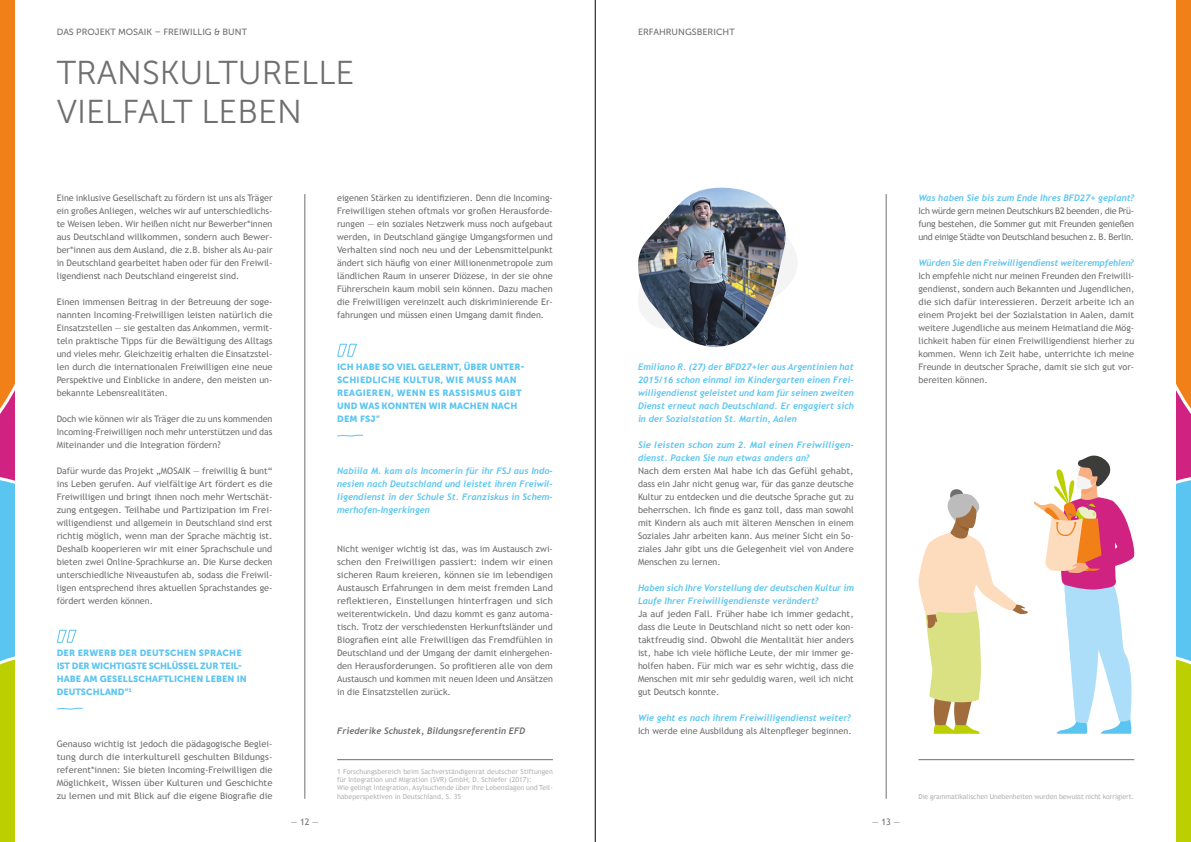
<style>
.page{position:relative;width:1191px;height:842px;background:#fff}
.page>*{position:absolute;margin:0;border:0;box-sizing:border-box;transform-origin:0 0}
.t1{font:33px/39px "Museo Sans 300";color:#706f6f}
.t2{font:9px/13px "Trebuchet MS";color:#706f6f;text-align:justify}
.t3{font:9px/13px "Trebuchet MS";color:#706f6f;text-align:justify;scale:1.05 1}
.t4{font:italic 700 9px/13px "Trebuchet";color:#5bc5f2;text-align:justify}
.t5{font:9px/13px "Museo Sans 900";letter-spacing:.01em;color:#5bc5f2}
.t6{font:italic 700 9px/13px "Trebuchet";color:#5bc5f2;scale:1.05 1}
.t7{font:9px "Museo Sans 500";color:#706f6f}
.t8{font:italic 700 9px "Trebuchet";color:#706f6f}
.t9{font:7px/8.4px "Trebuchet MS";color:#b3b2b2}
</style>
<div class="page">
<svg style="left:0;top:0;width:14px;height:842px;background:#c2984c"></svg>
<hr style="left:305px;top:194px;width:1px;height:605px;background:#706f6f">
<svg style="left:57px;top:629px;width:20px;height:14px"></svg>
<svg style="left:337px;top:343px;width:20px;height:14px"></svg>
<hr style="left:337px;top:759px;width:216px;height:1px;background:#706f6f">
<svg style="left:56px;top:707px;width:27px;height:3px"></svg>
<svg style="left:337px;top:434px;width:27px;height:3px"></svg>
<svg style="left:1176px;top:0;width:15px;height:842px;background:#c2984d"></svg>
<hr style="left:886px;top:194px;width:1px;height:605px;background:#706f6f">
<svg style="left:785px;top:230px;width:12px;height:58px"></svg>
<img style="left:638px;top:188px;width:147px;height:160px">
<hr style="left:918px;top:759px;width:216px;height:1px;background:#706f6f">
<svg style="left:918px;top:456px;width:217px;height:278px"></svg>
<hr style="left:595px;top:0;width:1px;height:842px;background:#000">
<p class="t7" style="left:57px;top:27px;width:192px">DAS PROJEKT MOSAIK – FREIWILLIG &amp; BUNT</p>
<h1 class="t1" style="left:57px;top:53px;width:299px">TRANSKULTURELLE<br>VIELFALT LEBEN</h1>
<p class="t2" style="left:57px;top:191px;width:217px">Eine inklusive Gesellschaft zu fördern ist uns als Träger ein großes Anliegen, welches wir auf unterschiedlichs&shy;te Weisen leben. Wir heißen nicht nur Bewerber*innen aus Deutschland willkommen, sondern auch Bewer&shy;ber*innen aus dem Ausland, die z.B. bisher als Au-pair in Deutschland gearbeitet haben oder für den Freiwil&shy;ligendienst nach Deutschland eingereist sind.</p>
<p class="t2" style="left:57px;top:295px;width:217px">Einen immensen Beitrag in der Betreuung der soge&shy;nannten Incoming-Freiwilligen leisten natürlich die Einsatzstellen ― sie gestalten das Ankommen, vermit&shy;teln praktische Tipps für die Bewältigung des Alltags und vieles mehr. Gleichzeitig erhalten die Einsatzstel&shy;len durch die internationalen Freiwilligen eine neue Perspektive und Einblicke in andere, den meisten un&shy;bekannte Lebensrealitäten.</p>
<p class="t2" style="left:57px;top:412px;width:217px">Doch wie können wir als Träger die zu uns kommenden Incoming-Freiwilligen noch mehr unterstützen und das Miteinander und die Integration fördern?</p>
<p class="t2" style="left:57px;top:464px;width:217px">Dafür wurde das Projekt „MOSAIK ― freiwillig &amp; bunt“ ins Leben gerufen. Auf vielfältige Art fördert es die Freiwilligen und bringt ihnen noch mehr Wertschät&shy;zung entgegen. Teilhabe und Partizipation im Frei&shy;willigendienst und allgemein in Deutschland sind erst richtig möglich, wenn man der Sprache mächtig ist.<br>Deshalb kooperieren wir mit einer Sprachschule und bieten zwei Online-Sprachkurse an. Die Kurse decken unterschiedliche Niveaustufen ab, sodass die Freiwil&shy;ligen entsprechend ihres aktuellen Sprachstandes ge&shy;fördert werden können.</p>
<p class="t5" style="left:57px;top:646px;width:192px">DER ERWERB DER DEUTSCHEN SPRACHE<br>IST DER WICHTIGSTE SCHLÜSSEL ZUR TEIL-<br>HABE AM GESELLSCHAFTLICHEN LEBEN IN<br>DEUTSCHLAND“<sup>1</sup></p>
<p class="t2" style="left:57px;top:737px;width:217px">Genauso wichtig ist jedoch die pädagogische Beglei&shy;tung durch die interkulturell geschulten Bildungs&shy;referent*innen: Sie bieten Incoming-Freiwilligen die Möglichkeit, Wissen über Kulturen und Geschichte zu lernen und mit Blick auf die eigene Biografie die</p>
<p class="t2" style="left:291px;top:815px;width:30px">— 12 —</p>
<p class="t2" style="left:337px;top:191px;width:217px">eigenen Stärken zu identifizieren. Denn die Incoming-Freiwilligen stehen oftmals vor großen Herausforde&shy;rungen ― ein soziales Netzwerk muss noch aufgebaut werden, in Deutschland gängige Umgangsformen und Verhalten sind noch neu und der Lebensmittelpunkt ändert sich häufig von einer Millionenmetropole zum ländlichen Raum in unserer Diözese, in der sie ohne Führerschein kaum mobil sein können. Dazu machen die Freiwilligen vereinzelt auch diskriminierende Er&shy;fahrungen und müssen einen Umgang damit finden.</p>
<p class="t5" style="left:337px;top:360px;width:189px">ICH HABE SO VIEL GELERNT, ÜBER UNTER-<br>SCHIEDLICHE KULTUR, WIE MUSS MAN<br>REAGIEREN, WENN ES RASSISMUS GIBT<br>UND WAS KONNTEN WIR MACHEN NACH<br>DEM FSJ“</p>
<p class="t4" style="left:337px;top:464px;width:217px">Nabiila M. kam als Incomerin für ihr FSJ aus Indo&shy;nesien nach Deutschland und leistet ihren Freiwil&shy;ligendienst in der Schule St. Franziskus in Schem&shy;merhofen-Ingerkingen</p>
<p class="t2" style="left:337px;top:542px;width:217px">Nicht weniger wichtig ist das, was im Austausch zwi&shy;schen den Freiwilligen passiert: indem wir einen sicheren Raum kreieren, können sie im lebendigen Austausch Erfahrungen in dem meist fremden Land reflektieren, Einstellungen hinterfragen und sich weiterentwickeln. Und dazu kommt es ganz automa&shy;tisch. Trotz der verschiedensten Herkunftsländer und Biografien eint alle Freiwilligen das Fremdfühlen in Deutschland und der Umgang der damit einhergehen&shy;den Herausforderungen. So profitieren alle von dem Austausch und kommen mit neuen Ideen und Ansätzen in die Einsatzstellen zurück.</p>
<p class="t8" style="left:337px;top:725px;width:190px">Friederike Schustek, Bildungsreferentin EFD</p>
<p class="t9" style="left:337px;top:767px;width:217px">1 Forschungsbereich beim Sachverständigenrat deutscher Stiftungen für Integration und Migration (SVR) GmbH; D. Schiefer (2017):<br>Wie gelingt Integration, Asylsuchende über ihre Lebenslagen und Teil&shy;habeperspektiven in Deutschland, S. 35</p>
<p class="t7" style="left:638px;top:27px;width:98px">ERFAHRUNGSBERICHT</p>
<p class="t4" style="left:638px;top:360px;width:217px">Emiliano R. (27) der BFD27+ler aus Argentinien hat 2015/16 schon einmal im Kindergarten einen Frei&shy;willigendienst geleistet und kam für seinen zweiten Dienst erneut nach Deutschland. Er engagiert sich in der Sozialstation St. Martin, Aalen</p>
<p class="t6" style="left:638px;top:438px;width:207px">Sie leisten schon zum 2. Mal einen Freiwilligen&shy;dienst. Packen Sie nun etwas anders an?</p>
<p class="t3" style="left:638px;top:464px;width:207px">Nach dem ersten Mal habe ich das Gefühl gehabt, dass ein Jahr nicht genug war, für das ganze deutsche Kultur zu entdecken und die deutsche Sprache gut zu beherrschen. Ich finde es ganz toll, dass man sowohl mit Kindern als auch mit älteren Menschen in einem Soziales Jahr arbeiten kann. Aus meiner Sicht ein So&shy;ziales Jahr gibt uns die Gelegenheit viel von Andere Menschen zu lernen.</p>
<p class="t4" style="left:638px;top:581px;width:217px">Haben sich Ihre Vorstellung der deutschen Kultur im<br>Laufe Ihrer Freiwilligendienste verändert?</p>
<p class="t3" style="left:638px;top:607px;width:207px">Ja auf jeden Fall. Früher habe ich immer gedacht, dass die Leute in Deutschland nicht so nett oder kon&shy;taktfreudig sind. Obwohl die Mentalität hier anders ist, habe ich viele höfliche Leute, der mir immer ge&shy;holfen haben. Für mich war es sehr wichtig, dass die Menschen mit mir sehr geduldig waren, weil ich nicht gut Deutsch konnte.</p>
<p class="t4" style="left:638px;top:711px;width:214px">Wie geht es nach ihrem Freiwilligendienst weiter?</p>
<p class="t2" style="left:638px;top:724px;width:215px">Ich werde eine Ausbildung als Altenpfleger beginnen.</p>
<p class="t4" style="left:918px;top:191px;width:217px">Was haben Sie bis zum Ende Ihres BFD27+ geplant?</p>
<p class="t2" style="left:918px;top:204px;width:217px">Ich würde gern meinen Deutschkurs B2 beenden, die Prü&shy;fung bestehen, die Sommer gut mit Freunden genießen und einige Städte von Deutschland besuchen z. B. Berlin.</p>
<p class="t4" style="left:918px;top:256px;width:217px">Würden Sie den Freiwilligendienst weiterempfehlen?</p>
<p class="t2" style="left:918px;top:269px;width:217px">Ich empfehle nicht nur meinen Freunden den Freiwilli&shy;gendienst, sondern auch Bekannten und Jugendlichen, die sich dafür interessieren. Derzeit arbeite ich an einem Projekt bei der Sozialstation in Aalen, damit weitere Jugendliche aus meinem Heimatland die Mög&shy;lichkeit haben für einen Freiwilligendienst hierher zu kommen. Wenn ich Zeit habe, unterrichte ich meine Freunde in deutscher Sprache, damit sie sich gut vor&shy;bereiten können.</p>
<p class="t2" style="left:872px;top:815px;width:30px">— 13 —</p>
<p class="t9" style="left:918px;top:792px;width:217px">Die grammatikalischen Unebenheiten wurden bewusst nicht korrigiert.</p>
</div>
